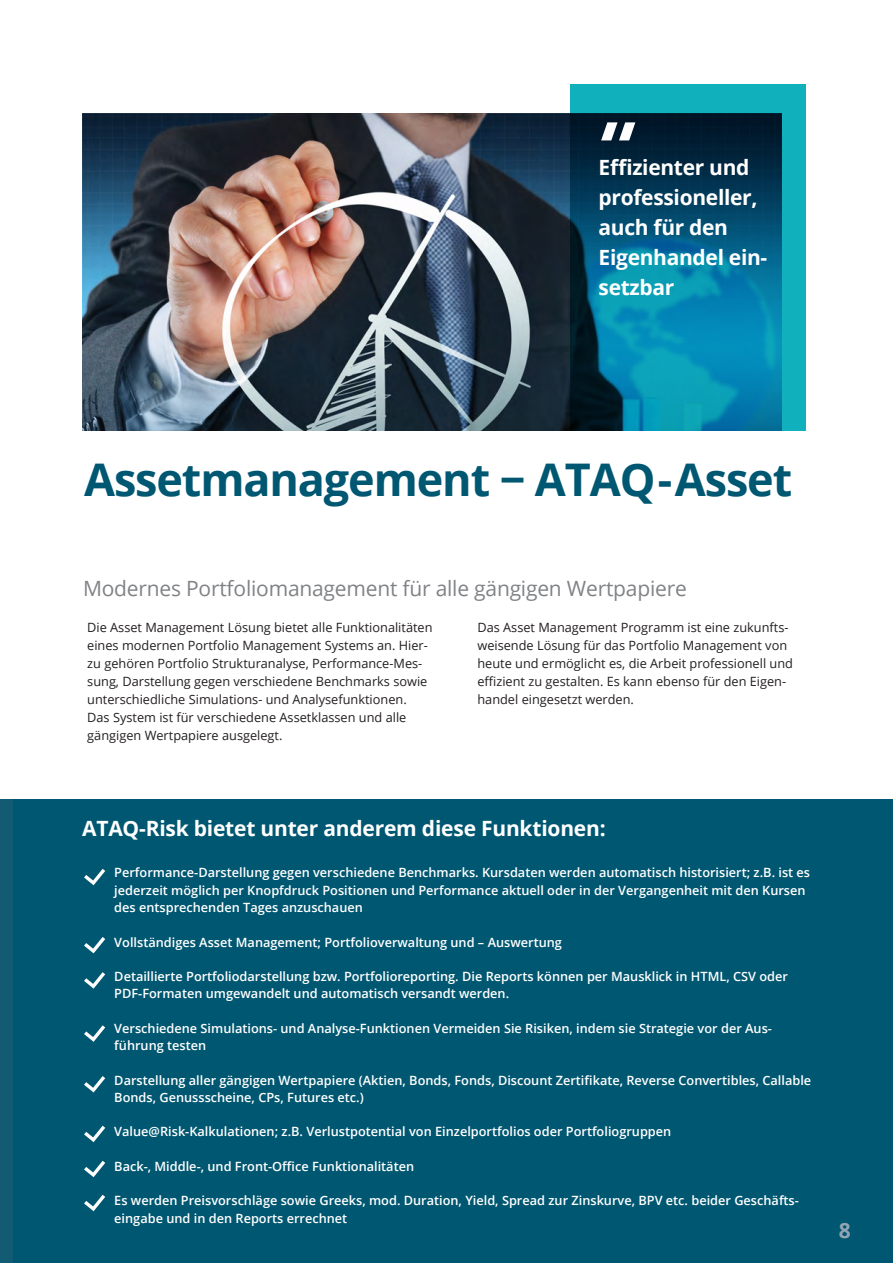
<style>
.page{position:relative;width:893px;height:1263px;background:#fff}
.page>*{position:absolute;margin:0;border:0;box-sizing:border-box;transform-origin:0 0}
.Heading_1{font:700 45px "Open Sans";letter-spacing:-.025em;color:#005771}
.Heading_3{font:700 21px/30px "Open Sans";letter-spacing:-.015em;color:#fff}
.Intro_text{font:21px "Open Sans";letter-spacing:-.01em;color:#808285}
.Intro_text-2{font:700 21px "Open Sans";letter-spacing:-.01em;color:#fff}
.Heading_2{font:700 21px "Open Sans";color:#93a5b4}
.Text{font:600 12.75px/17.2px "Open Sans";color:#fff}
.Text-2{font:12.75px/18px "Open Sans";color:#231f20}
</style>
<div class="page">
<div style="left:0;top:799px;width:893px;height:463px;background:#005771"></div>
<div style="left:0;top:799px;width:13px;height:463px;background:#135b73"></div>
<img style="left:82px;top:114px;width:489px;height:317px">
<svg style="left:571px;top:84px;width:235px;height:347px;background:#056c89"></svg>
<svg style="left:601px;top:122px;width:34px;height:18px"></svg>
<svg style="left:84px;top:869px;width:21px;height:16px"></svg>
<svg style="left:84px;top:937px;width:21px;height:16px"></svg>
<svg style="left:84px;top:972px;width:21px;height:16px"></svg>
<svg style="left:84px;top:1025px;width:21px;height:16px"></svg>
<svg style="left:84px;top:1076px;width:21px;height:16px"></svg>
<svg style="left:84px;top:1125px;width:21px;height:17px"></svg>
<svg style="left:84px;top:1160px;width:21px;height:17px"></svg>
<svg style="left:84px;top:1194px;width:21px;height:17px"></svg>
<p class="Heading_3" style="left:599px;top:151px;width:170px">Effizienter und professioneller, auch für den<br>Eigenhandel ein&shy;setzbar</p>
<p class="Heading_1" style="left:84px;top:448px;width:710px">Assetmanagement − ATAQ-Asset</p>
<p class="Intro_text" style="left:83px;top:574px;width:605px">Modernes Portfoliomanagement für alle gängigen Wertpapiere</p>
<p class="Text-2" style="left:477px;top:618px;width:313px">Das Asset Management Programm ist eine zukunfts&shy;weisende Lösung für das Portfolio Management von</p>
<p class="Text-2" style="left:477px;top:654px;width:317px">heute und ermöglicht es, die Arbeit professionell und effizient zu gestalten. Es kann ebenso für den Eigen&shy;handel eingesetzt werden.</p>
<p class="Text-2" style="left:87px;top:618px;width:347px">Die Asset Management Lösung bietet alle Funktionalitäten eines modernen Portfolio Management Systems an. Hier&shy;zu gehören Portfolio Strukturanalyse, Performance-Mes&shy;sung, Darstellung gegen verschiedene Benchmarks sowie unterschiedliche Simulations- und Analysefunktionen.</p>
<p class="Text-2" style="left:87px;top:708px;width:321px">Das System ist für verschiedene Assetklassen und alle gängigen Wertpapiere ausgelegt.</p>
<p class="Intro_text-2" style="left:82px;top:813px;width:525px">ATAQ-Risk bietet unter anderem diese Funktionen:</p>
<p class="Text" style="left:114px;top:863px;width:697px">Performance-Darstellung gegen verschiedene Benchmarks. Kursdaten werden automatisch historisiert; z.B. ist es jederzeit möglich per Knopfdruck Positionen und Performance aktuell oder in der Vergangenheit mit den Kursen des entsprechenden Tages anzuschauen</p>
<p class="Text" style="left:114px;top:932px;width:449px">Vollständiges Asset Management; Portfolioverwaltung und – Auswertung</p>
<p class="Text" style="left:114px;top:967px;width:675px">Detaillierte Portfoliodarstellung bzw. Portfolioreporting. Die Reports können per Mausklick in HTML, CSV oder<br>PDF-Formaten umgewandelt und automatisch versandt werden.</p>
<p class="Text" style="left:114px;top:1019px;width:659px">Verschiedene Simulations- und Analyse-Funktionen Vermeiden Sie Risiken, indem sie Strategie vor der Aus&shy;führung testen</p>
<p class="Text" style="left:114px;top:1070px;width:698px">Darstellung aller gängigen Wertpapiere (Aktien, Bonds, Fonds, Discount Zertifikate, Reverse Convertibles, Callable<br>Bonds, Genussscheine, CPs, Futures etc.)</p>
<p class="Text" style="left:114px;top:1122px;width:559px">Value@Risk-Kalkulationen; z.B. Verlustpotential von Einzelportfolios oder Portfoliogruppen</p>
<p class="Text" style="left:114px;top:1157px;width:301px">Back-, Middle-, und Front-Office Funktionalitäten</p>
<p class="Text" style="left:114px;top:1191px;width:686px">Es werden Preisvorschläge sowie Greeks, mod. Duration, Yield, Spread zur Zinskurve, BPV etc. beider Geschäfts&shy;eingabe und in den Reports errechnet</p>
<p class="Heading_2" style="left:839px;top:1215px;width:13px">8</p>
</div>
